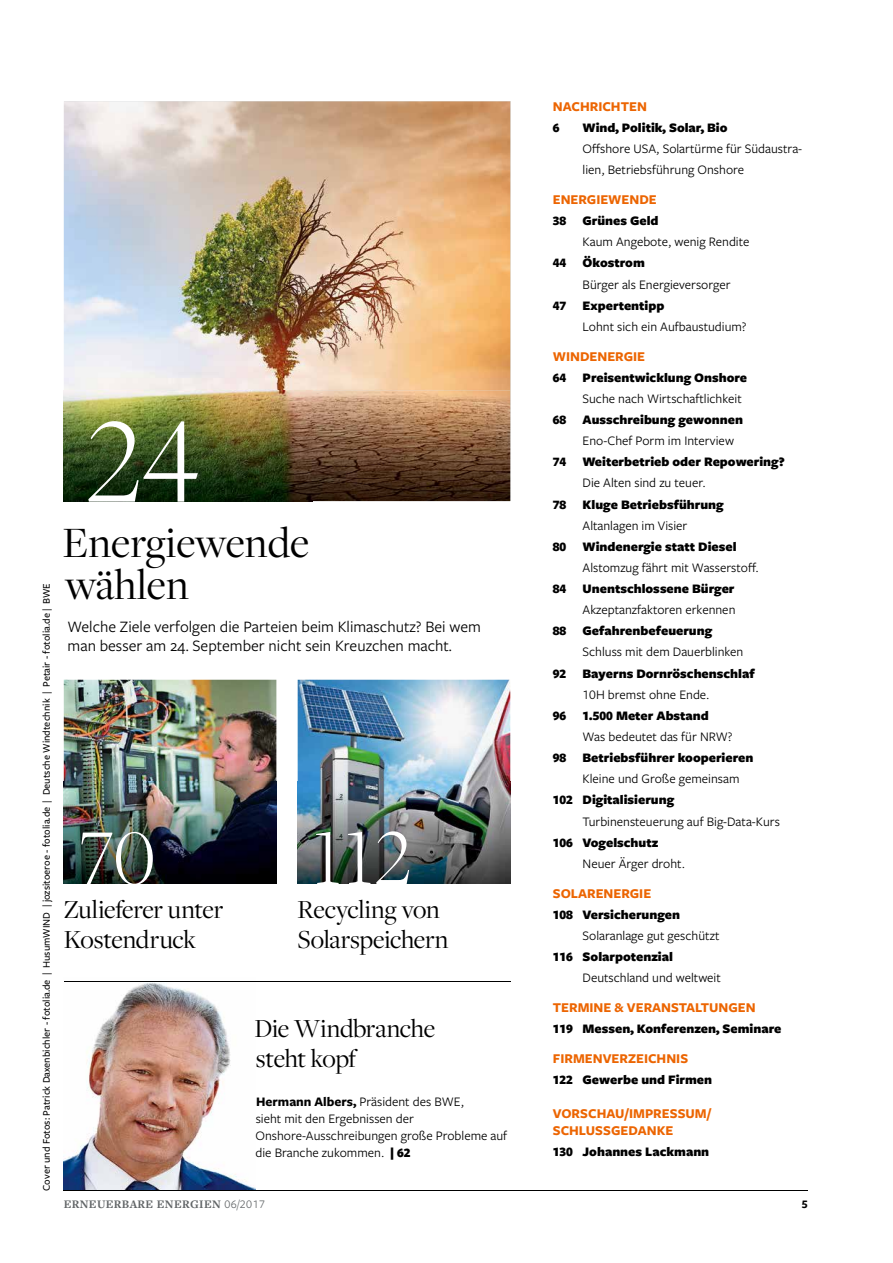
<style>
.page{position:relative;width:893px;height:1263px;background:#fff}
.page>*{position:absolute;margin:0;border:0;box-sizing:border-box;transform-origin:0 0}
.t1{font:300 126px "Freight Disp Pro";color:#fff}
.t2{font:300 82.5px "Freight Disp Pro";color:#fff}
.t3{font:45px/42px "Freight Disp Pro";color:#000}
.t4{font:27px/30px "Freight Disp Pro";letter-spacing:-.015em;color:#000}
.t5{font:16.5px/19.5px "Freight Sans Pro";color:#000}
.t6{font:700 13.95px/17.1px "Freight Sans Pro";color:#ec6502}
.t7{font:13.5px/17px "Freight Sans Pro";color:#000}
.t8{font:900 13.5px "Freight Sans Pro";color:#000}
.t9{font:700 12px "Freight Text Pro";letter-spacing:.03em;color:#616567}
.t10{font:700 12px "Freight Sans Pro";color:#000}
.t11{font:500 10.5px "Freight Sans Pro";color:#000}
.s1{font-weight:700}
.s2{font-weight:900}
.s3{font-family:"Freight Sans Pro";font-weight:400}
</style>
<div class="page">
<hr style="left:64px;top:1190px;width:744px;height:1px;background:#000">
<img style="left:64px;top:983px;width:191px;height:206px">
<img style="left:64px;top:101px;width:446px;height:290px">
<img style="left:64px;top:391px;width:446px;height:110px">
<img style="left:64px;top:680px;width:212px;height:102px">
<img style="left:64px;top:782px;width:212px;height:102px">
<img style="left:298px;top:680px;width:212px;height:102px">
<img style="left:298px;top:782px;width:212px;height:102px">
<hr style="left:64px;top:981px;width:446px;height:1px;background:#000">
<p class="t11" style="left:39px;top:1191px;width:609px;rotate:-90deg">Cover und Fotos: Patrick Daxenbichler - fotolia.de | HusumWIND | jozsitoeroe - fotolia.de | Deutsche Windtechnik | Petair - fotolia.de | BWE</p>
<p class="t1" style="left:86px;top:380px;width:116px">24</p>
<p class="t3" style="left:62px;top:520px;width:248px">Energiewende wählen</p>
<p class="t5" style="left:68px;top:616px;width:415px">Welche Ziele verfolgen die Parteien beim Klimaschutz? Bei wem man besser am 24. September nicht sein Kreuzchen macht.</p>
<p class="t2" style="left:79px;top:804px;width:78px">70</p>
<p class="t4" style="left:64px;top:893px;width:161px">Zulieferer unter<br>Kostendruck</p>
<p class="t2" style="left:311px;top:804px;width:102px">112</p>
<p class="t4" style="left:298px;top:893px;width:152px">Recycling von<br>Solarspeichern</p>
<p class="t4" style="left:254px;top:1013px;width:182px">Die Windbranche steht kopf</p>
<p class="t7" style="left:255px;top:1092px;width:253px"><span class="s1">Hermann Albers,</span> Präsident des BWE,<br>sieht mit den Ergebnissen der Onshore-Ausschreibungen große Probleme auf die Branche zukommen. <span class="s2">| 62</span></p>
<p class="t6" style="left:553px;top:97px;width:96px">NACHRICHTEN</p>
<p class="t8" style="left:553px;top:118px;width:8px">6</p>
<p class="t7" style="left:583px;top:116px;width:221px;line-height:21.1px"><span class="s2">Wind, Politik, Solar, Bio<br></span>Offshore USA, Solartürme für Südaustra&shy;lien, Betriebsführung Onshore</p>
<p class="t6" style="left:553px;top:190px;width:105px">ENERGIEWENDE</p>
<p class="t8" style="left:553px;top:211px;width:107px">38 Grünes Geld</p>
<p class="t7" style="left:583px;top:233px;width:168px">Kaum Angebote, wenig Rendite</p>
<p class="t8" style="left:553px;top:254px;width:94px">44 Ökostrom</p>
<p class="t7" style="left:583px;top:275px;width:150px">Bürger als Energieversorger</p>
<p class="t8" style="left:553px;top:296px;width:113px">47 Expertentipp</p>
<p class="t7" style="left:583px;top:317px;width:166px">Lohnt sich ein Aufbaustudium?</p>
<p class="t6" style="left:553px;top:347px;width:94px">WINDENERGIE</p>
<p class="t8" style="left:553px;top:368px;width:196px">64 Preisentwicklung Onshore</p>
<p class="t7" style="left:583px;top:389px;width:161px">Suche nach Wirtschaftlichkeit</p>
<p class="t8" style="left:553px;top:410px;width:192px">68 Ausschreibung gewonnen</p>
<p class="t7" style="left:583px;top:432px;width:153px">Eno-Chef Porm im Interview</p>
<p class="t8" style="left:553px;top:452px;width:234px">74 Weiterbetrieb oder Repowering?</p>
<p class="t7" style="left:583px;top:474px;width:125px">Die Alten sind zu teuer.</p>
<p class="t8" style="left:553px;top:495px;width:172px">78 Kluge Betriebsführung</p>
<p class="t7" style="left:583px;top:516px;width:106px">Altanlagen im Visier</p>
<p class="t8" style="left:553px;top:537px;width:185px">80 Windenergie statt Diesel</p>
<p class="t7" style="left:583px;top:558px;width:178px">Alstomzug fährt mit Wasserstoff.</p>
<p class="t8" style="left:553px;top:579px;width:183px">84 Unentschlossene Bürger</p>
<p class="t7" style="left:583px;top:601px;width:154px">Akzeptanzfaktoren erkennen</p>
<p class="t8" style="left:553px;top:621px;width:161px">88 Gefahrenbefeuerung</p>
<p class="t7" style="left:583px;top:643px;width:162px">Schluss mit dem Dauerblinken</p>
<p class="t8" style="left:553px;top:664px;width:203px">92 Bayerns Dornröschenschlaf</p>
<p class="t7" style="left:583px;top:685px;width:129px">10H bremst ohne Ende.</p>
<p class="t8" style="left:553px;top:706px;width:158px">96 1.500 Meter Abstand</p>
<p class="t7" style="left:583px;top:727px;width:152px">Was bedeutet das für NRW?</p>
<p class="t8" style="left:553px;top:748px;width:202px">98 Betriebsführer kooperieren</p>
<p class="t7" style="left:583px;top:770px;width:158px">Kleine und Große gemeinsam</p>
<p class="t8" style="left:553px;top:790px;width:123px">102 Digitalisierung</p>
<p class="t7" style="left:583px;top:812px;width:199px">Turbinensteuerung auf Big-Data-Kurs</p>
<p class="t8" style="left:553px;top:833px;width:107px">106 Vogelschutz</p>
<p class="t7" style="left:583px;top:854px;width:104px">Neuer Ärger droht.</p>
<p class="t6" style="left:553px;top:884px;width:100px">SOLARENERGIE</p>
<p class="t8" style="left:553px;top:905px;width:129px">108 Versicherungen</p>
<p class="t7" style="left:583px;top:926px;width:138px">Solaranlage gut geschützt</p>
<p class="t8" style="left:553px;top:947px;width:122px">116 Solarpotenzial</p>
<p class="t7" style="left:583px;top:968px;width:140px">Deutschland und weltweit</p>
<p class="t6" style="left:553px;top:998px;width:204px">TERMINE &amp; VERANSTALTUNGEN</p>
<p class="t8" style="left:553px;top:1019px;width:230px">119 Messen, Konferenzen, Seminare</p>
<p class="t6" style="left:553px;top:1049px;width:137px">FIRMENVERZEICHNIS</p>
<p class="t8" style="left:553px;top:1070px;width:161px">122 Gewerbe und Firmen</p>
<p class="t6" style="left:553px;top:1104px;width:160px">VORSCHAU/IMPRESSUM/<br>SCHLUSSGEDANKE</p>
<p class="t8" style="left:553px;top:1142px;width:158px">130 Johannes Lackmann</p>
<p class="t9" style="left:64px;top:1196px;width:203px">ERNEUERBARE ENERGIEN <span class="s3">06/2017</span></p>
<p class="t10" style="left:802px;top:1195px;width:7px">5</p>
</div>
